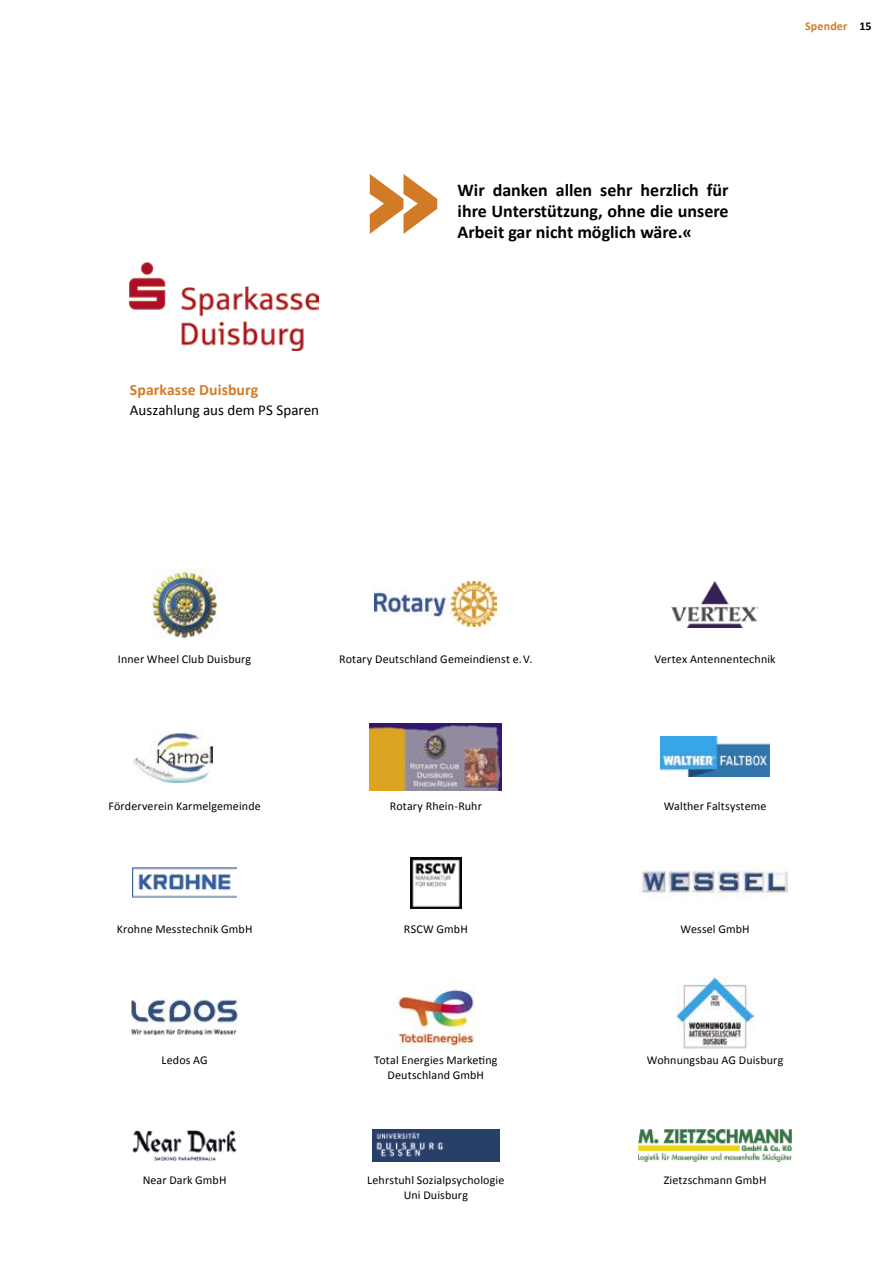
<style>
.page{position:relative;width:893px;height:1263px;background:#fff}
.page>*{position:absolute;margin:0;border:0;box-sizing:border-box;transform-origin:0 0}
.t1{font:700 18px/21px "Calibri";color:#000;text-align:justify}
.t2{font:700 15.75px "Calibri";letter-spacing:.005em;color:#d27b27}
.t3{font:15px "Calibri";letter-spacing:.005em;color:#000}
.t4{font:12px/14.4px "Calibri";letter-spacing:.01em;color:#000;text-align:center}
.t5{font:700 12px "Calibri";letter-spacing:.015em;color:#d27b27}
.s1{color:#000}
</style>
<div class="page">
<img style="left:672px;top:582px;width:86px;height:45px">
<img style="left:375px;top:582px;width:122px;height:44px">
<img style="left:661px;top:737px;width:109px;height:39px">
<img style="left:134px;top:731px;width:79px;height:51px">
<img style="left:370px;top:723px;width:132px;height:67px">
<img style="left:132px;top:867px;width:105px;height:31px">
<img style="left:641px;top:865px;width:147px;height:33px">
<img style="left:410px;top:857px;width:51px;height:51px">
<img style="left:132px;top:1000px;width:105px;height:35px">
<img style="left:677px;top:977px;width:76px;height:72px">
<img style="left:389px;top:980px;width:86px;height:69px">
<img style="left:373px;top:1130px;width:126px;height:31px">
<img style="left:132px;top:1130px;width:105px;height:31px">
<img style="left:639px;top:1129px;width:152px;height:32px">
<img style="left:152px;top:569px;width:67px;height:70px">
<svg style="left:370px;top:174px;width:67px;height:60px"></svg>
<img style="left:129px;top:263px;width:189px;height:87px">
<h2 class="t2" style="left:130px;top:380px;width:130px">Sparkasse Duisburg</h2>
<p class="t3" style="left:130px;top:400px;width:191px">Auszahlung aus dem PS Sparen</p>
<h1 class="t1" style="left:458px;top:179px;width:273px">Wir danken allen sehr herzlich für ihre Unterstützung, ohne die unsere Arbeit gar nicht möglich wäre.«</h1>
<p class="t5" style="left:805px;top:19px;width:68px">Spender <span class="s1">15</span></p>
<p class="t4" style="left:118px;top:651px;width:135px">Inner Wheel Club Duisburg</p>
<p class="t4" style="left:339px;top:651px;width:195px">Rotary Deutschland Gemeindienst e.V.</p>
<p class="t4" style="left:654px;top:651px;width:123px">Vertex Antennentechnik</p>
<p class="t4" style="left:108px;top:798px;width:154px">Förderverein Karmelgemeinde</p>
<p class="t4" style="left:390px;top:798px;width:94px">Rotary Rhein-Ruhr</p>
<p class="t4" style="left:664px;top:798px;width:104px">Walther Faltsysteme</p>
<p class="t4" style="left:117px;top:921px;width:137px">Krohne Messtechnik GmbH</p>
<p class="t4" style="left:404px;top:921px;width:66px">RSCW GmbH</p>
<p class="t4" style="left:680px;top:921px;width:71px">Wessel GmbH</p>
<p class="t4" style="left:161px;top:1052px;width:48px">Ledos AG</p>
<p class="t4" style="left:374px;top:1052px;width:125px">Total Energies Marketing</p>
<p class="t4" style="left:647px;top:1052px;width:138px">Wohnungsbau AG Duisburg</p>
<p class="t4" style="left:388px;top:1067px;width:98px">Deutschland GmbH</p>
<p class="t4" style="left:143px;top:1172px;width:85px">Near Dark GmbH</p>
<p class="t4" style="left:664px;top:1172px;width:104px">Zietzschmann GmbH</p>
<p class="t4" style="left:367px;top:1172px;width:139px">Lehrstuhl Sozialpsychologie<br>Uni Duisburg</p>
</div>
